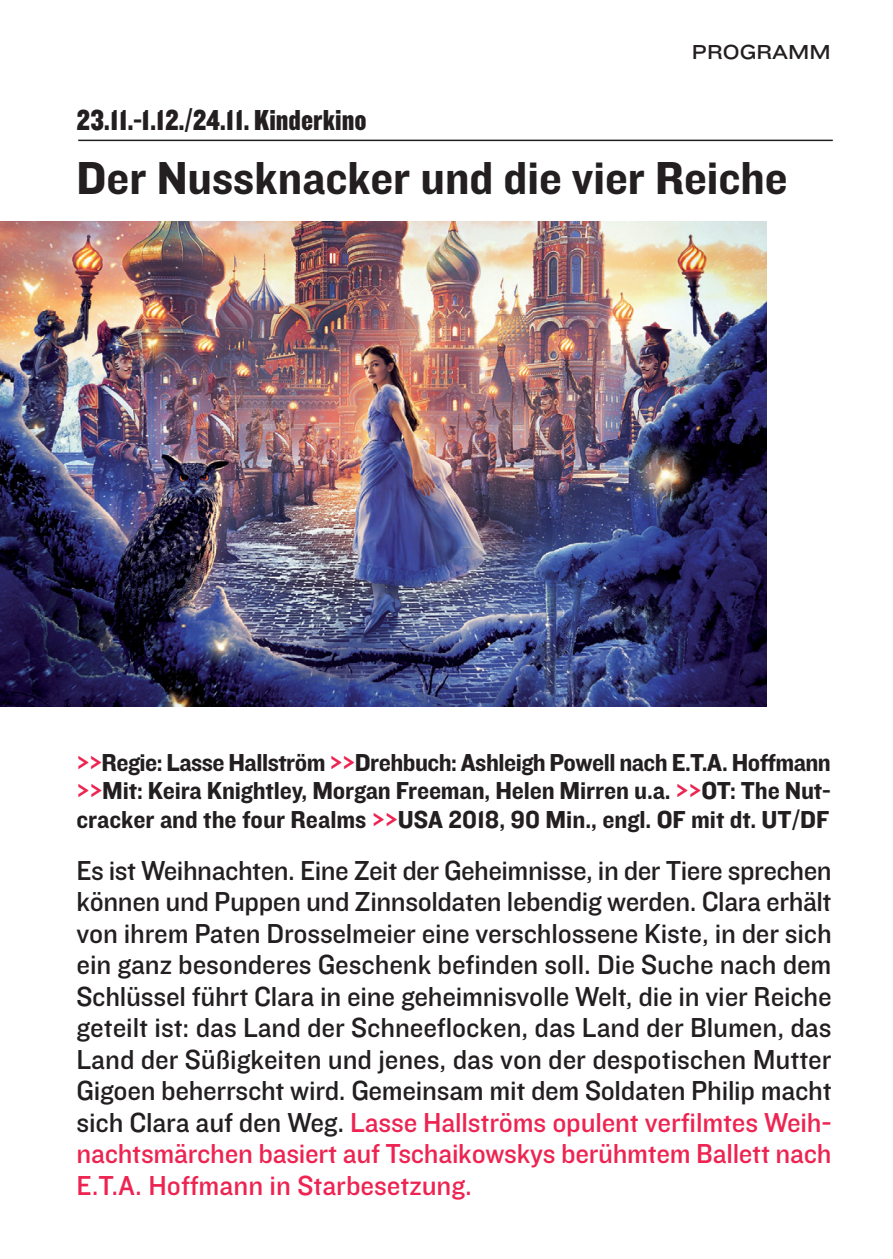
<style>
.page{position:relative;width:893px;height:1259px;background:#fff}
.page>*{position:absolute;margin:0;border:0;box-sizing:border-box;transform-origin:0 0}
.t1{font:48px "Knockout HTF51 Middleweight";color:#231f20}
.t2{font:30px "Knockout HTF70 Full Welterwt";color:#231f20}
.t3{font:28.5px/31.5px "Knockout HTF31 Junior Middlewt";letter-spacing:-.01em;color:#231f20;text-align:justify}
.t4{font:25.5px/28.5px "Knockout HTF51 Middleweight";color:#231f20;text-align:justify}
.t5{font:21px "Knockout HTF33 Junior Heviwt";color:#231f20}
.s1{color:#ed2452}
</style>
<div class="page">
<hr style="left:78px;top:140px;width:755px;height:1px;background:#231f20">
<img style="left:0;top:221px;width:767px;height:485px">
<p class="t2" style="left:77px;top:110px;width:292px">23.11.-1.12./24.11. Kinderkino</p>
<p class="t5" style="left:692px;top:45px;width:140px">PROGRAMM</p>
<h1 class="t1" style="left:77px;top:162px;width:713px">Der Nussknacker und die vier Reiche</h1>
<p class="t4" style="left:77px;top:750px;width:756px"><span class="s1">&gt;&gt;</span>Regie: Lasse Hallström <span class="s1">&gt;&gt;</span>Drehbuch: Ashleigh Powell nach E.T.A. Hoffmann <span class="s1">&gt;&gt;</span>Mit: Keira Knightley, Morgan Freeman, Helen Mirren u.a. <span class="s1">&gt;&gt;</span>OT: The Nut&shy;cracker and the four Realms <span class="s1">&gt;&gt;</span>USA 2018, 90 Min., engl. OF mit dt. UT/DF</p>
<p class="t3" style="left:77px;top:856px;width:757px">Es ist Weihnachten. Eine Zeit der Geheimnisse, in der Tiere sprechen können und Puppen und Zinnsoldaten lebendig werden. Clara erhält von ihrem Paten Drosselmeier eine verschlossene Kiste, in der sich ein ganz besonderes Geschenk befinden soll. Die Suche nach dem Schlüssel führt Clara in eine geheimnisvolle Welt, die in vier Reiche geteilt ist: das Land der Schneeflocken, das Land der Blumen, das Land der Süßigkeiten und jenes, das von der despotischen Mutter Gigoen beherrscht wird. Gemeinsam mit dem Soldaten Philip macht sich Clara auf den Weg. <span class="s1">Lasse Hallströms opulent verfilmtes Weih&shy;nachtsmärchen basiert auf Tschaikowskys berühmtem Ballett nach E.T.A. Hoffmann in Starbesetzung.</span></p>
</div>
